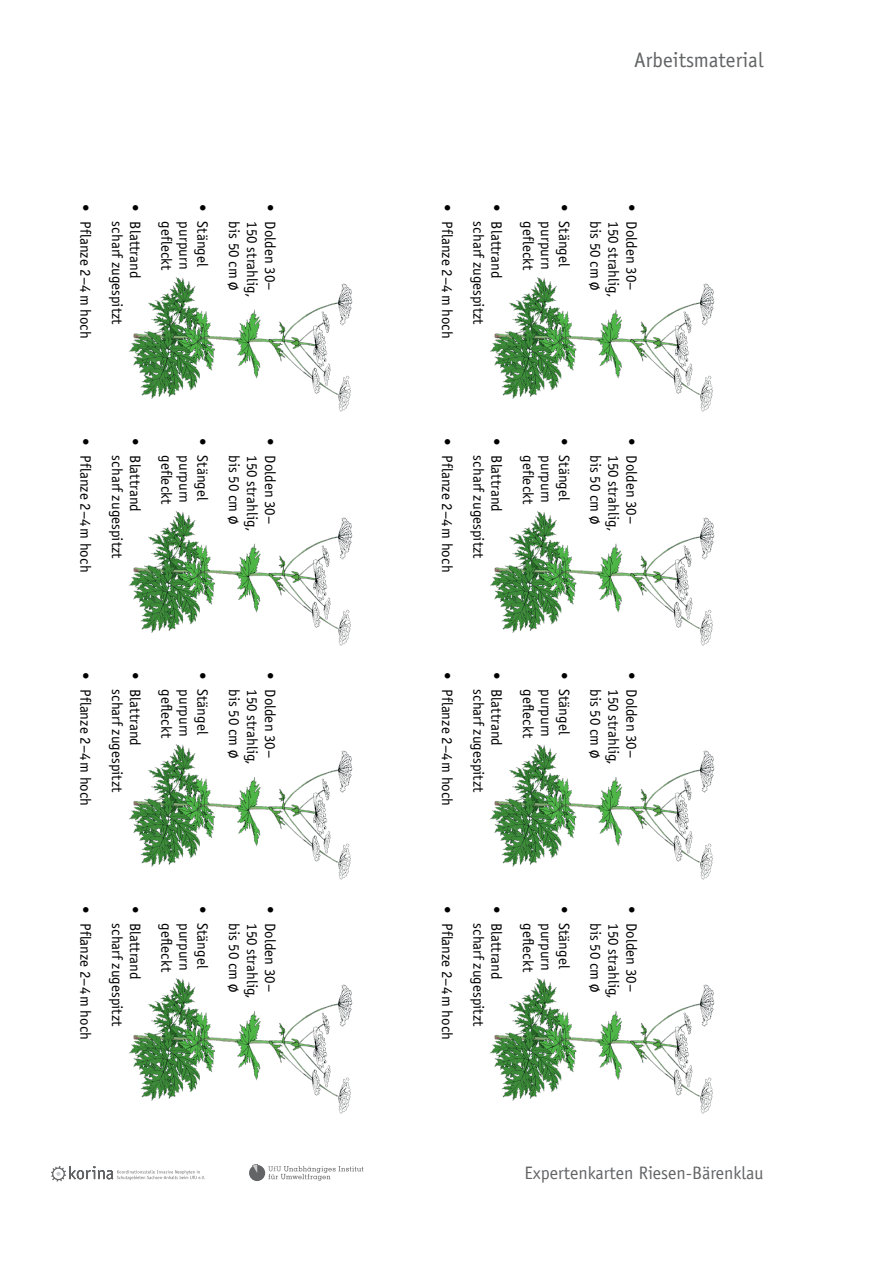
<style>
.page{position:relative;width:893px;height:1263px;background:#fff}
.page>*{position:absolute;margin:0;border:0;box-sizing:border-box;transform-origin:0 0}
.t1{font:21px "Officina Sans E";color:#636466}
.t2{font:18px "Officina Sans LT";color:#636466}
.t3{font:15px/18px "Officina Sans E";color:#000}
.s1{font-family:"Consolas";font-size:12.6px}
</style>
<div class="page">
<svg style="left:249px;top:1164px;width:114px;height:17px"></svg>
<svg style="left:51px;top:1166px;width:154px;height:16px"></svg>
<img style="left:128px;top:979px;width:225px;height:135px">
<img style="left:490px;top:979px;width:225px;height:135px">
<img style="left:128px;top:511px;width:225px;height:135px">
<img style="left:489px;top:511px;width:226px;height:135px">
<img style="left:128px;top:745px;width:225px;height:135px">
<img style="left:490px;top:745px;width:225px;height:135px">
<img style="left:128px;top:277px;width:225px;height:135px">
<img style="left:489px;top:277px;width:226px;height:135px">
<h1 class="t1" style="left:634px;top:48px;width:131px">Arbeitsmaterial</h1>
<p class="t3" style="left:95px;top:204px;width:135px;rotate:90deg">• Pflanze 2–4m hoch</p>
<p class="t3" style="left:640px;top:221px;width:76px;text-indent:-17px;rotate:90deg">• Dolden 30–<br>150 strahlig, bis 50 cm <span class="s1">Ø</span></p>
<p class="t3" style="left:144px;top:204px;width:9px;rotate:90deg">•</p>
<p class="t3" style="left:212px;top:204px;width:9px;rotate:90deg">•</p>
<p class="t3" style="left:279px;top:221px;width:76px;text-indent:-17px;rotate:90deg">• Dolden 30–<br>150 strahlig, bis 50 cm <span class="s1">Ø</span></p>
<p class="t3" style="left:456px;top:204px;width:135px;rotate:90deg">• Pflanze 2–4m hoch</p>
<p class="t3" style="left:505px;top:204px;width:9px;rotate:90deg">•</p>
<p class="t3" style="left:573px;top:204px;width:9px;rotate:90deg">•</p>
<p class="t3" style="left:176px;top:221px;width:50px;rotate:90deg">gefleckt</p>
<p class="t3" style="left:194px;top:221px;width:49px;rotate:90deg">purpurn</p>
<p class="t3" style="left:212px;top:221px;width:47px;rotate:90deg">Stängel</p>
<p class="t3" style="left:537px;top:221px;width:50px;rotate:90deg">gefleckt</p>
<p class="t3" style="left:555px;top:221px;width:49px;rotate:90deg">purpurn</p>
<p class="t3" style="left:573px;top:221px;width:47px;rotate:90deg">Stängel</p>
<p class="t3" style="left:126px;top:221px;width:105px;rotate:90deg">scharf zugespitzt</p>
<p class="t3" style="left:144px;top:221px;width:58px;rotate:90deg">Blattrand</p>
<p class="t3" style="left:487px;top:221px;width:105px;rotate:90deg">scharf zugespitzt</p>
<p class="t3" style="left:505px;top:221px;width:58px;rotate:90deg">Blattrand</p>
<p class="t3" style="left:95px;top:438px;width:135px;rotate:90deg">• Pflanze 2–4m hoch</p>
<p class="t3" style="left:640px;top:455px;width:76px;text-indent:-17px;rotate:90deg">• Dolden 30–<br>150 strahlig, bis 50 cm <span class="s1">Ø</span></p>
<p class="t3" style="left:144px;top:438px;width:9px;rotate:90deg">•</p>
<p class="t3" style="left:212px;top:438px;width:9px;rotate:90deg">•</p>
<p class="t3" style="left:279px;top:455px;width:76px;text-indent:-17px;rotate:90deg">• Dolden 30–<br>150 strahlig, bis 50 cm <span class="s1">Ø</span></p>
<p class="t3" style="left:456px;top:438px;width:135px;rotate:90deg">• Pflanze 2–4m hoch</p>
<p class="t3" style="left:505px;top:438px;width:9px;rotate:90deg">•</p>
<p class="t3" style="left:573px;top:438px;width:9px;rotate:90deg">•</p>
<p class="t3" style="left:176px;top:455px;width:50px;rotate:90deg">gefleckt</p>
<p class="t3" style="left:194px;top:455px;width:49px;rotate:90deg">purpurn</p>
<p class="t3" style="left:212px;top:455px;width:47px;rotate:90deg">Stängel</p>
<p class="t3" style="left:537px;top:455px;width:50px;rotate:90deg">gefleckt</p>
<p class="t3" style="left:555px;top:455px;width:49px;rotate:90deg">purpurn</p>
<p class="t3" style="left:573px;top:455px;width:47px;rotate:90deg">Stängel</p>
<p class="t3" style="left:126px;top:455px;width:105px;rotate:90deg">scharf zugespitzt</p>
<p class="t3" style="left:144px;top:455px;width:58px;rotate:90deg">Blattrand</p>
<p class="t3" style="left:487px;top:455px;width:105px;rotate:90deg">scharf zugespitzt</p>
<p class="t3" style="left:505px;top:455px;width:58px;rotate:90deg">Blattrand</p>
<p class="t3" style="left:95px;top:672px;width:135px;rotate:90deg">• Pflanze 2–4m hoch</p>
<p class="t3" style="left:640px;top:689px;width:76px;text-indent:-17px;rotate:90deg">• Dolden 30–<br>150 strahlig, bis 50 cm <span class="s1">Ø</span></p>
<p class="t3" style="left:144px;top:672px;width:9px;rotate:90deg">•</p>
<p class="t3" style="left:212px;top:672px;width:9px;rotate:90deg">•</p>
<p class="t3" style="left:279px;top:689px;width:76px;text-indent:-17px;rotate:90deg">• Dolden 30–<br>150 strahlig, bis 50 cm <span class="s1">Ø</span></p>
<p class="t3" style="left:456px;top:672px;width:135px;rotate:90deg">• Pflanze 2–4m hoch</p>
<p class="t3" style="left:505px;top:672px;width:9px;rotate:90deg">•</p>
<p class="t3" style="left:573px;top:672px;width:9px;rotate:90deg">•</p>
<p class="t3" style="left:176px;top:689px;width:50px;rotate:90deg">gefleckt</p>
<p class="t3" style="left:194px;top:689px;width:49px;rotate:90deg">purpurn</p>
<p class="t3" style="left:212px;top:689px;width:47px;rotate:90deg">Stängel</p>
<p class="t3" style="left:537px;top:689px;width:50px;rotate:90deg">gefleckt</p>
<p class="t3" style="left:555px;top:689px;width:49px;rotate:90deg">purpurn</p>
<p class="t3" style="left:573px;top:689px;width:47px;rotate:90deg">Stängel</p>
<p class="t3" style="left:126px;top:689px;width:105px;rotate:90deg">scharf zugespitzt</p>
<p class="t3" style="left:144px;top:689px;width:58px;rotate:90deg">Blattrand</p>
<p class="t3" style="left:487px;top:689px;width:105px;rotate:90deg">scharf zugespitzt</p>
<p class="t3" style="left:505px;top:689px;width:58px;rotate:90deg">Blattrand</p>
<p class="t3" style="left:95px;top:906px;width:135px;rotate:90deg">• Pflanze 2–4m hoch</p>
<p class="t3" style="left:640px;top:923px;width:76px;text-indent:-17px;rotate:90deg">• Dolden 30–<br>150 strahlig, bis 50 cm <span class="s1">Ø</span></p>
<p class="t3" style="left:144px;top:906px;width:9px;rotate:90deg">•</p>
<p class="t3" style="left:212px;top:906px;width:9px;rotate:90deg">•</p>
<p class="t3" style="left:279px;top:923px;width:76px;text-indent:-17px;rotate:90deg">• Dolden 30–<br>150 strahlig, bis 50 cm <span class="s1">Ø</span></p>
<p class="t3" style="left:456px;top:906px;width:135px;rotate:90deg">• Pflanze 2–4m hoch</p>
<p class="t3" style="left:505px;top:906px;width:9px;rotate:90deg">•</p>
<p class="t3" style="left:573px;top:906px;width:9px;rotate:90deg">•</p>
<p class="t3" style="left:176px;top:923px;width:50px;rotate:90deg">gefleckt</p>
<p class="t3" style="left:194px;top:923px;width:49px;rotate:90deg">purpurn</p>
<p class="t3" style="left:212px;top:923px;width:47px;rotate:90deg">Stängel</p>
<p class="t3" style="left:537px;top:923px;width:50px;rotate:90deg">gefleckt</p>
<p class="t3" style="left:555px;top:923px;width:49px;rotate:90deg">purpurn</p>
<p class="t3" style="left:573px;top:923px;width:47px;rotate:90deg">Stängel</p>
<p class="t3" style="left:126px;top:923px;width:105px;rotate:90deg">scharf zugespitzt</p>
<p class="t3" style="left:144px;top:923px;width:58px;rotate:90deg">Blattrand</p>
<p class="t3" style="left:487px;top:923px;width:105px;rotate:90deg">scharf zugespitzt</p>
<p class="t3" style="left:505px;top:923px;width:58px;rotate:90deg">Blattrand</p>
<p class="t2" style="left:524px;top:1162px;width:241px">Expertenkarten Riesen-Bärenklau</p>
</div>
